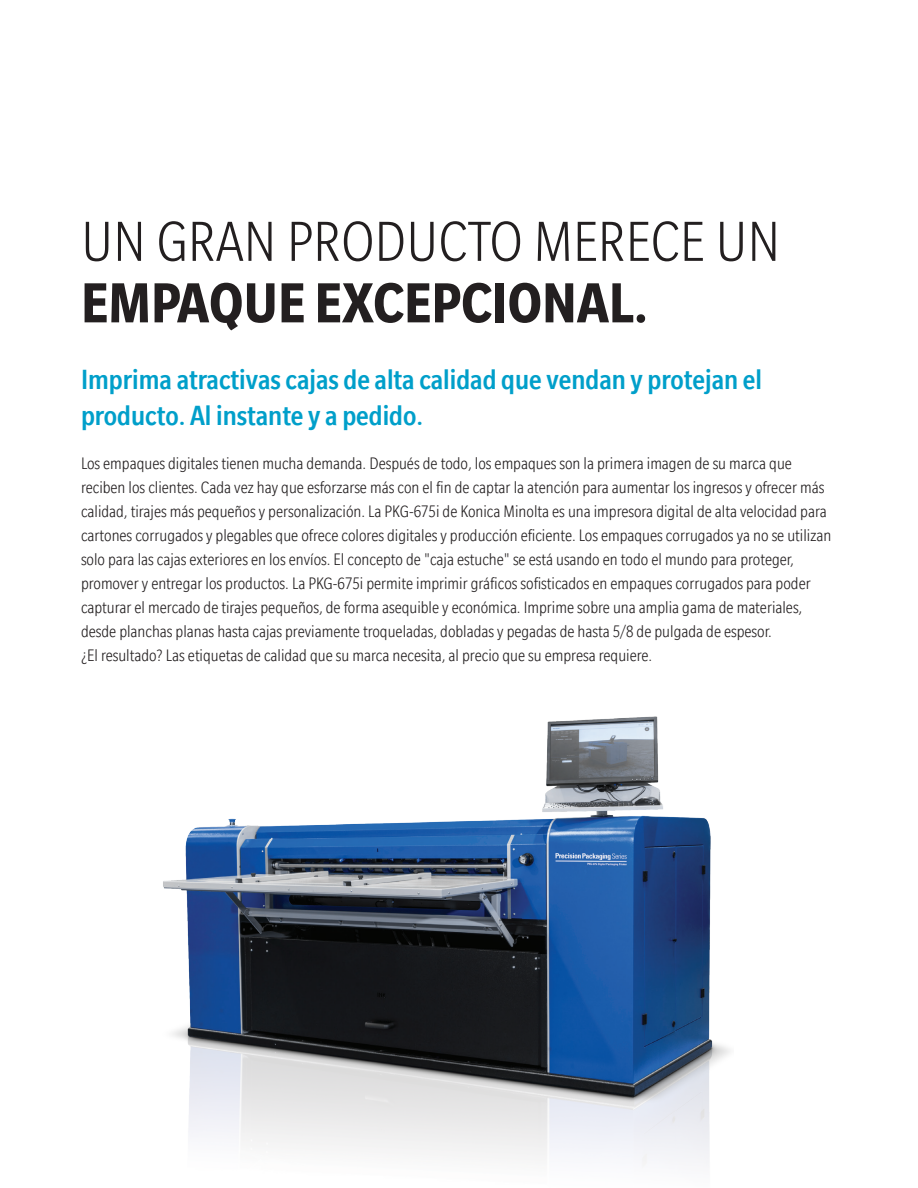
<style>
.page{position:relative;width:918px;height:1188px;background:#fff}
.page>*{position:absolute;margin:0;border:0;box-sizing:border-box;transform-origin:0 0}
.Headline-Bold_47_42{font:300 condensed 61.5px/61.5px "Slate";color:#231f20}
.Color_Subhead_20_24{font:500 condensed 30px/36px "Slate";color:#009fca}
.Color_Subhead_20_24-2{font:300 condensed 18px/24px "Slate";color:#231f20}
.s1{font-weight:700}
</style>
<div class="page">
<img style="left:163px;top:716px;width:567px;height:448px">
<p class="Headline-Bold_47_42" style="left:81px;top:211px;width:701px">UN GRAN PRODUCTO MERECE UN<br><span class="s1">EMPAQUE EXCEPCIONAL.</span></p>
<p class="Color_Subhead_20_24" style="left:81px;top:361px;width:683px">Imprima atractivas cajas de alta calidad que vendan y protejan el producto. Al instante y a pedido.</p>
<p class="Color_Subhead_20_24-2" style="left:81px;top:451px;width:752px">Los empaques digitales tienen mucha demanda. Después de todo, los empaques son la primera imagen de su marca que reciben los clientes. Cada vez hay que esforzarse más con el fin de captar la atención para aumentar los ingresos y ofrecer más calidad, tirajes más pequeños y personalización. La PKG-675i de Konica Minolta es una impresora digital de alta velocidad para cartones corrugados y plegables que ofrece colores digitales y producción eficiente. Los empaques corrugados ya no se utilizan solo para las cajas exteriores en los envíos. El concepto de "caja estuche" se está usando en todo el mundo para proteger, promover y entregar los productos. La PKG-675i permite imprimir gráficos sofisticados en empaques corrugados para poder capturar el mercado de tirajes pequeños, de forma asequible y económica. Imprime sobre una amplia gama de materiales, desde planchas planas hasta cajas previamente troqueladas, dobladas y pegadas de hasta 5/8 de pulgada de espesor.<br>¿El resultado? Las etiquetas de calidad que su marca necesita, al precio que su empresa requiere.</p>
</div>
